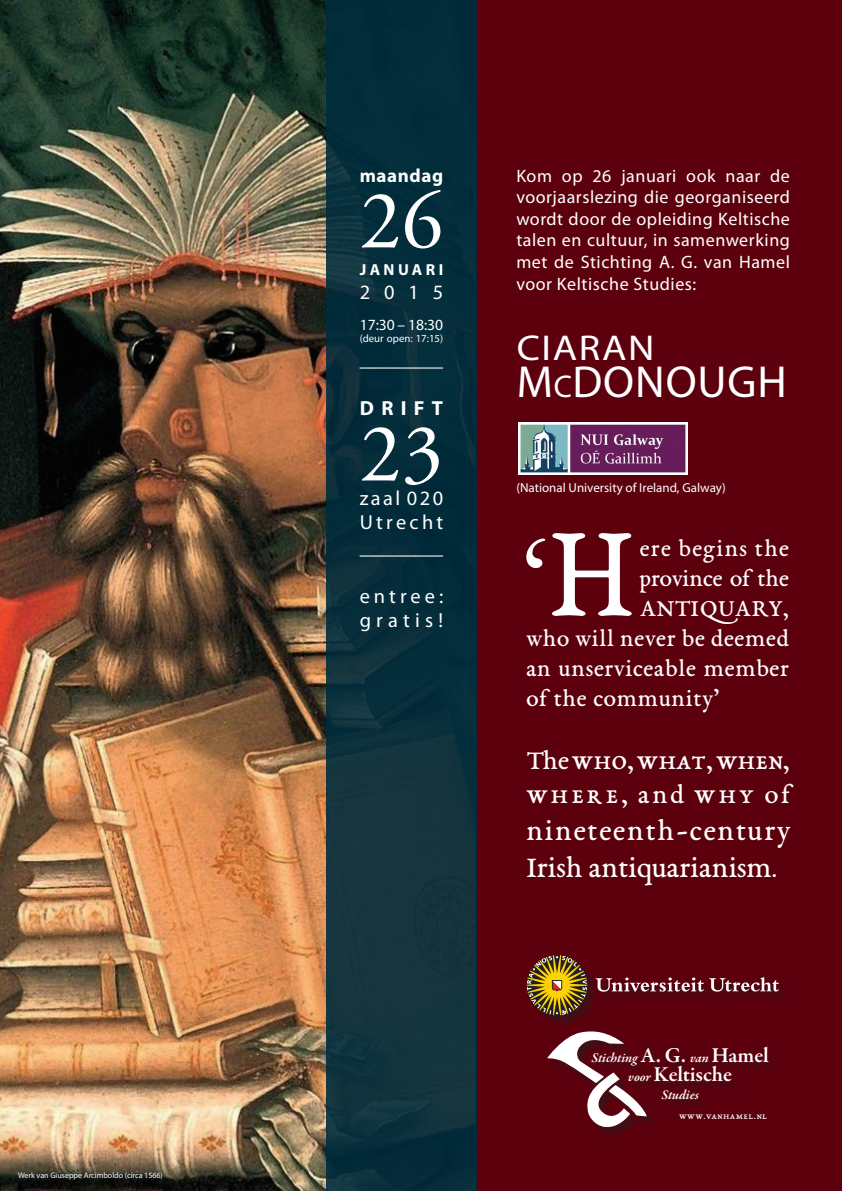
<style>
.page{position:relative;width:842px;height:1191px;background:#fff}
.page>*{position:absolute;margin:0;border:0;box-sizing:border-box;transform-origin:0 0}
.t1{font:111.8px "EB Garamond 12";color:#fff;scale:1.04 1}
.t2{font:83px "Adobe Garamond Pro";color:#fff}
.t3{font:45px "Myriad Kelten";letter-spacing:.02em;color:#fff}
.t4{font:36px "Myriad Kelten";letter-spacing:.045em;color:#fff;scale:1.11 1}
.t5{font:31px/37.2px "EB Garamond 08";letter-spacing:.055em;color:#fff}
.t6{font:28px/33.6px "EB Garamond 08";letter-spacing:.005em;color:#fff}
.t7{font:25px "EB Garamond 08";letter-spacing:.03em;color:#fff}
.t8{font:25px "EB Garamond 08";letter-spacing:.095em;color:#fff}
.t9{font:600 21.6px "Garamond Premr Pro";letter-spacing:-.005em;color:#fff}
.t10{font:20.4px/24.5px "Myriad Kelten";letter-spacing:.195em;color:#fff;text-align:justify}
.t11{font:20.4px/24.5px "Myriad Kelten";letter-spacing:.25em;color:#fff}
.t12{font:20.4px "Myriad Kelten";letter-spacing:.195em;color:#fff;scale:1.38 1}
.t13{font:700 20.4px "Myriad Kelten";letter-spacing:.355em;color:#fff}
.t14{font:700 19px "Myriad Kelten";letter-spacing:.03em;color:#fff}
.t15{font:18px/21.6px "Myriad Kelten";letter-spacing:.03em;color:#fff;text-align:justify}
.t16{font:700 16px "Myriad Kelten";letter-spacing:.215em;color:#fff}
.t17{font:15.6px "Myriad Kelten";color:#fff}
.t18{font:italic 600 13.5px "Garamond Premr Pro";letter-spacing:-.005em;color:#fff}
.t19{font:13px "Myriad Kelten";color:#fff}
.t20{font:10.8px "Myriad Kelten";color:#fff}
.t21{font:10px "EB Garamond 08";letter-spacing:.05em;color:#fff}
.t22{font:8px "Myriad Kelten";color:#fff}
.s1{font-size:31.5px}
.s2{font-family:"EB Garamond 08";font-size:139.8px}
.s3{font-size:25px}
.s4{font-style:normal;font-size:21.6px}
.s5{font-style:italic;font-size:13.5px}
</style>
<div class="page">
<img style="left:0;top:0;width:326px;height:1191px">
<div style="left:476px;top:0;width:366px;height:1191px;background:#5c000d"></div>
<div style="left:326px;top:0;width:150px;height:1191px;background:linear-gradient(to right,#0d313d,#082e3b)"></div>
<svg style="left:547px;top:1031px;width:100px;height:96px"></svg>
<div style="left:528px;top:957px;width:261px;height:69px;background:#231f20;opacity:.5"></div>
<svg style="left:596px;top:977px;width:183px;height:14px"></svg>
<svg style="left:527px;top:955px;width:60px;height:60px;background:#896620"></svg>
<img style="left:518px;top:422px;width:170px;height:52px">
<p class="t22" style="left:18px;top:1170px;width:146px">Werk van Giuseppe Arcimboldo (circa 1566)</p>
<p class="t14" style="left:360px;top:163px;width:85px">maandag</p>
<h2 class="t2" style="left:360px;top:171px;width:85px">26</h2>
<p class="t16" style="left:360px;top:259px;width:85px">JANUARI</p>
<p class="t10" style="left:360px;top:281px;width:85px">2015</p>
<p class="t17" style="left:360px;top:314px;width:85px">17:30 – 18:30</p>
<p class="t20" style="left:360px;top:331px;width:85px">(deur open: 17:15)</p>
<p class="t12" style="left:360px;top:346px;width:62px">______</p>
<p class="t13" style="left:360px;top:395px;width:85px">Drift</p>
<h2 class="t2" style="left:360px;top:404px;width:85px">23</h2>
<p class="t10" style="left:360px;top:487px;width:85px">zaal 020<br>U trecht ______</p>
<p class="t11" style="left:360px;top:585px;width:85px">entree: gratis!</p>
<p class="t15" style="left:516px;top:166px;width:275px">Kom op 26 januari ook naar de voorjaarslezing die georganiseerd wordt door de opleiding Keltische talen en cultuur, in samenwerking met de Stichting A. G. van Hamel voor Keltische Studies:</p>
<h3 class="t4" style="left:517px;top:324px;width:126px">Ciaran</h3>
<h3 class="t3" style="left:517px;top:352px;width:239px">M<span class="s1">c</span>Donough</h3>
<p class="t19" style="left:516px;top:479px;width:211px">(National University of I reland, Galway)</p>
<h1 class="t1" style="left:522px;top:506px;width:110px">‘<span class="s2">H</span></h1>
<h3 class="t7" style="left:640px;top:531px;width:151px">ere begins the</h3>
<h3 class="t7" style="left:640px;top:561px;width:151px">province of the</h3>
<h3 class="t8" style="left:640px;top:591px;width:151px">antiquary,</h3>
<h3 class="t7" style="left:526px;top:621px;width:264px">who will never be deemed</h3>
<h3 class="t7" style="left:526px;top:651px;width:264px">an unserviceable member</h3>
<h3 class="t7" style="left:526px;top:681px;width:195px">of the community’</h3>
<h3 class="t6" style="left:526px;top:743px;width:265px">The who, what, when, where, and why of</h3>
<h3 class="t5" style="left:526px;top:811px;width:266px">nineteenth-century<br>Irish antiquarianism<span class="s3">.</span></h3>
<p class="t18" style="left:591px;top:1049px;width:179px">Stichting <span class="s4">A. G.</span> van <span class="s4">Hamel</span></p>
<p class="t9" style="left:628px;top:1061px;width:105px"><span class="s5">voor</span> Keltische</p>
<p class="t18" style="left:661px;top:1086px;width:39px">Studies</p>
<p class="t21" style="left:679px;top:1109px;width:89px">www.vanhamel.nl</p>
</div>
